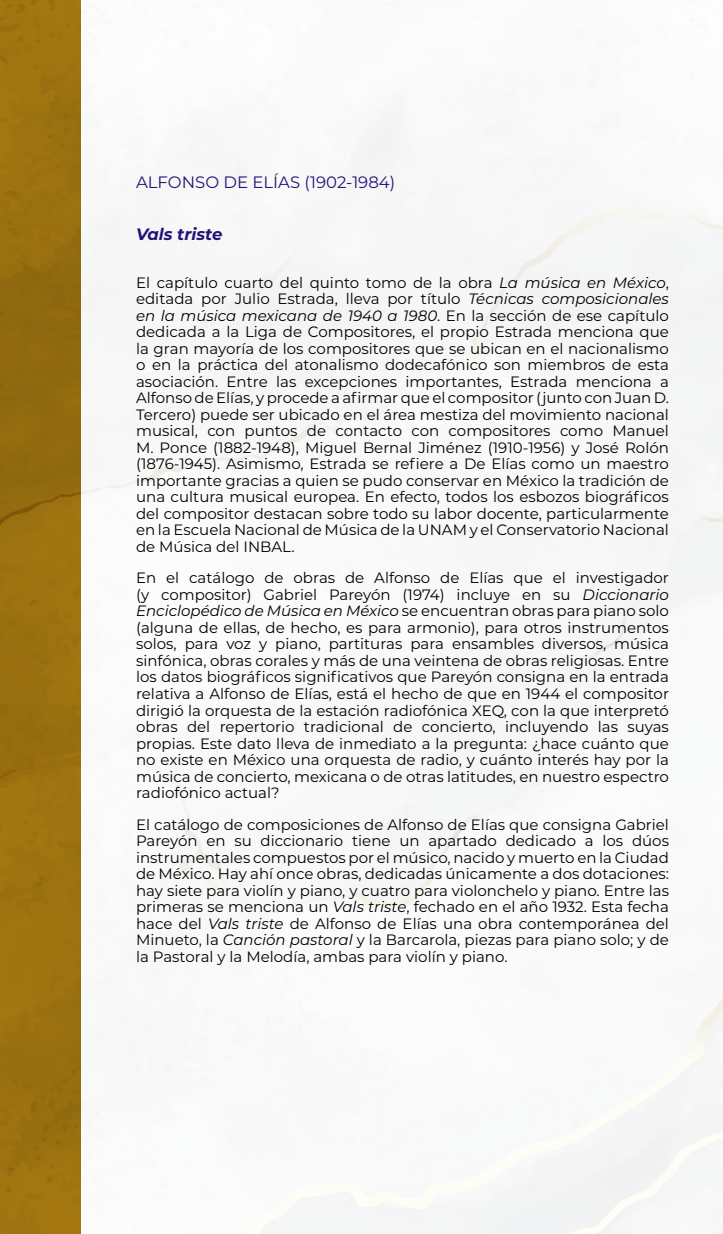
<style>
.page{position:relative;width:723px;height:1234px;background:#fff}
.page>*{position:absolute;margin:0;border:0;box-sizing:border-box;transform-origin:0 0}
.t1{font:16.5px "Montserrat";color:#231377}
.t2{font:italic 700 16.5px "Montserrat";color:#231377}
.t3{font:15px/16.5px "Montserrat";color:#000;text-align:justify}
.s1{font-style:italic}
</style>
<div class="page">
<div style="left:81px;top:0;width:642px;height:1233px;background:#f8f9f9"></div>
<div style="left:0;top:0;width:81px;height:1233px;background:#9b7110"></div>
<p class="t1" style="left:136px;top:171px;width:261px">ALFONSO DE ELÍAS (1902-1984)</p>
<p class="t2" style="left:136px;top:222px;width:88px">Vals triste</p>
<p class="t3" style="left:136px;top:273px;width:534px">El capítulo cuarto del quinto tomo de la obra <span class="s1">La música en México</span>, editada por Julio Estrada, lleva por título <span class="s1">Técnicas composicionales en la música mexicana de 1940 a 1980</span>. En la sección de ese capítulo dedicada a la Liga de Compositores, el propio Estrada menciona que la gran mayoría de los compositores que se ubican en el nacionalismo o en la práctica del atonalismo dodecafónico son miembros de esta asociación. Entre las excepciones importantes, Estrada menciona a Alfonso de Elías, y procede a afirmar que el compositor (junto con Juan D.<br>Tercero) puede ser ubicado en el área mestiza del movimiento nacional musical, con puntos de contacto con compositores como Manuel M. Ponce (1882-1948), Miguel Bernal Jiménez (1910-1956) y José Rolón (1876-1945). Asimismo, Estrada se refiere a De Elías como un maestro importante gracias a quien se pudo conservar en México la tradición de una cultura musical europea. En efecto, todos los esbozos biográficos del compositor destacan sobre todo su labor docente, particularmente en la Escuela Nacional de Música de la UNAM y el Conservatorio Nacional de Música del INBAL.</p>
<p class="t3" style="left:136px;top:569px;width:534px">En el catálogo de obras de Alfonso de Elías que el investigador (y compositor) Gabriel Pareyón (1974) incluye en su <span class="s1">Diccionario Enciclopédico de Música en México</span> se encuentran obras para piano solo (alguna de ellas, de hecho, es para armonio), para otros instrumentos solos, para voz y piano, partituras para ensambles diversos, música sinfónica, obras corales y más de una veintena de obras religiosas. Entre los datos biográficos significativos que Pareyón consigna en la entrada relativa a Alfonso de Elías, está el hecho de que en 1944 el compositor dirigió la orquesta de la estación radiofónica XEQ, con la que interpretó obras del repertorio tradicional de concierto, incluyendo las suyas propias. Este dato lleva de inmediato a la pregunta: ¿hace cuánto que no existe en México una orquesta de radio, y cuánto interés hay por la música de concierto, mexicana o de otras latitudes, en nuestro espectro radiofónico actual?</p>
<p class="t3" style="left:136px;top:815px;width:534px">El catálogo de composiciones de Alfonso de Elías que consigna Gabriel Pareyón en su diccionario tiene un apartado dedicado a los dúos instrumentales compuestos por el músico, nacido y muerto en la Ciudad de México. Hay ahí once obras, dedicadas únicamente a dos dotaciones: hay siete para violín y piano, y cuatro para violonchelo y piano. Entre las primeras se menciona un <span class="s1">Vals triste</span>, fechado en el año 1932. Esta fecha hace del <span class="s1">Vals triste</span> de Alfonso de Elías una obra contemporánea del Minueto, la <span class="s1">Canción pastoral</span> y la Barcarola, piezas para piano solo; y de la Pastoral y la Melodía, ambas para violín y piano.</p>
</div>
